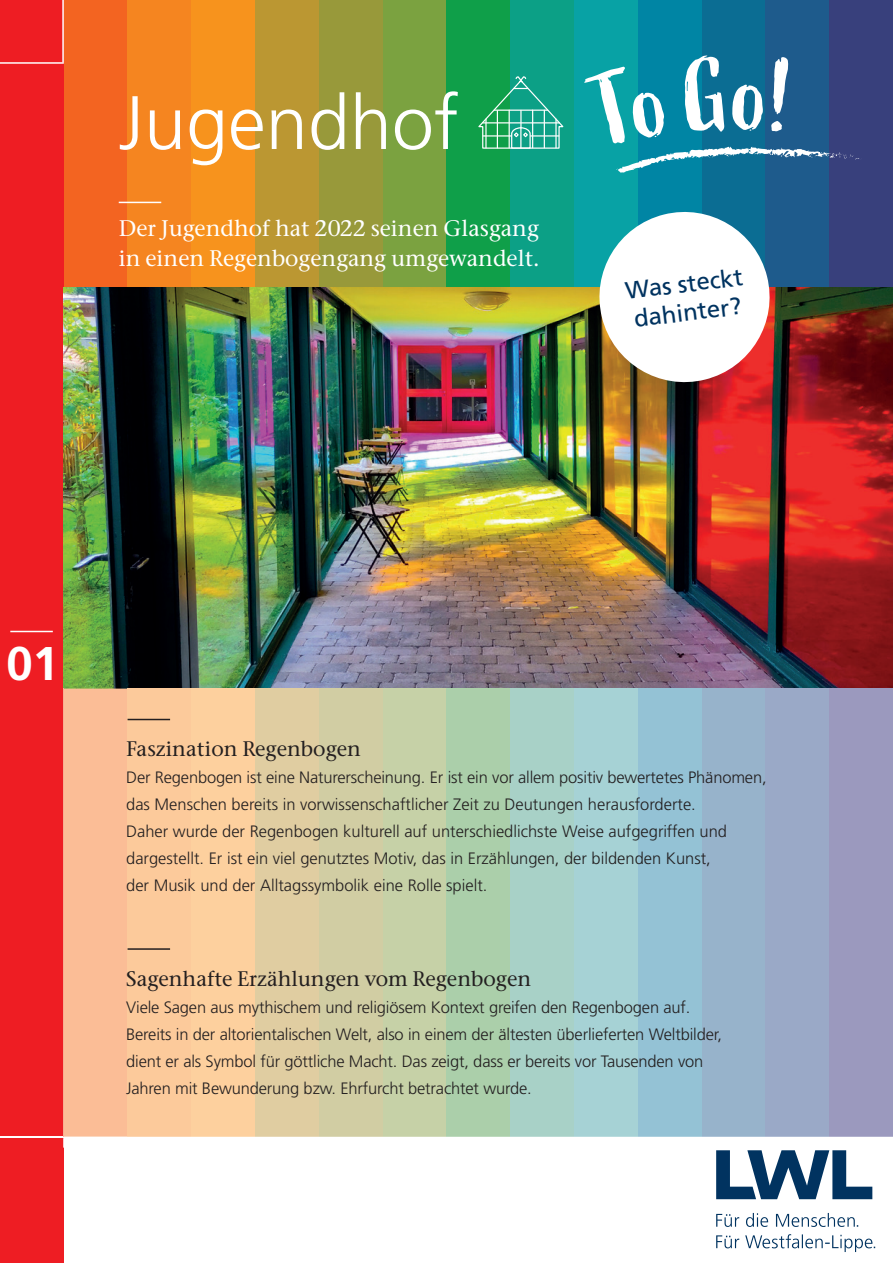
<style>
.page{position:relative;width:893px;height:1263px;background:#fff}
.page>*{position:absolute;margin:0;border:0;box-sizing:border-box;transform-origin:0 0}
.t1{font:300 75.6px "Frutiger LT Pro";color:#fff}
.t2{font:700 47.25px "Frutiger LT Pro";color:#fff}
.t3{font:24px/28.8px "Frutiger LT Pro";color:#013360}
.t4{font:500 22.5px/30px "Stone Serif ITC Pro";color:#fff}
.t5{font:500 21px "Stone Serif ITC Pro";color:#231f20}
.t6{font:300 16.5px/27px "Frutiger LT Pro";letter-spacing:-.01em;color:#231f20}
</style>
<div class="page">
<div style="left:0;top:0;width:64px;height:1140px;background:#ee1d23"></div>
<div style="left:64px;top:0;width:64px;height:1140px;background:#f36421"></div>
<div style="left:128px;top:0;width:63px;height:1140px;background:#f58520"></div>
<div style="left:191px;top:0;width:64px;height:1140px;background:#f7931d"></div>
<div style="left:255px;top:0;width:64px;height:1140px;background:#bb9732"></div>
<div style="left:319px;top:0;width:64px;height:1140px;background:#98993a"></div>
<div style="left:383px;top:0;width:63px;height:1140px;background:#7ba240"></div>
<div style="left:446px;top:0;width:64px;height:1140px;background:#0f9f49"></div>
<div style="left:510px;top:0;width:64px;height:1140px;background:#0ca086"></div>
<div style="left:574px;top:0;width:64px;height:1140px;background:#08a2a5"></div>
<div style="left:638px;top:0;width:64px;height:1140px;background:#0085a4"></div>
<div style="left:702px;top:0;width:63px;height:1140px;background:#0b6d93"></div>
<div style="left:765px;top:0;width:64px;height:1140px;background:#1e5b8c"></div>
<div style="left:829px;top:0;width:64px;height:1140px;background:#38407c"></div>
<svg style="left:716px;top:1234px;width:159px;height:18px"></svg>
<svg style="left:716px;top:1213px;width:142px;height:14px"></svg>
<div style="left:0;top:1137px;width:63px;height:126px;background:#ee1d23"></div>
<svg style="left:478px;top:77px;width:86px;height:72px"></svg>
<hr style="left:497px;top:111px;width:1px;height:37px;background:#fff">
<img style="left:63px;top:287px;width:830px;height:401px">
<hr style="left:119px;top:202px;width:42px;height:1px;background:#fff">
<hr style="left:10px;top:631px;width:43px;height:1px;background:#fff">
<svg style="left:591px;top:211px;width:187px;height:180px;background:#cac9c7"></svg>
<hr style="left:62px;top:0;width:2px;height:63px;background:#fff">
<hr style="left:0;top:62px;width:64px;height:2px;background:#fff">
<hr style="left:0;top:1137px;width:64px;height:1px;background:#fff">
<hr style="left:63px;top:688px;width:1px;height:449px;background:#f8a98e">
<svg style="left:63px;top:689px;width:830px;height:510px;background:#c5c8bb"></svg>
<hr style="left:128px;top:719px;width:42px;height:1px;background:#231f20">
<hr style="left:128px;top:948px;width:42px;height:2px;background:#231f20">
<svg style="left:616px;top:146px;width:244px;height:27px"></svg>
<h1 class="t1" style="left:119px;top:79px;width:342px">Jugendhof</h1>
<h3 class="t4" style="left:119px;top:213px;width:422px">Der Jugendhof hat 2022 seinen Glasgang in einen Regenbogengang umgewandelt.</h3>
<h3 class="t3" style="left:624px;top:277px;width:120px;rotate:-7deg">Was steckt dahinter?</h3>
<h2 class="t2" style="left:6px;top:635px;width:54px">01</h2>
<p class="t5" style="left:126px;top:736px;width:236px">Faszination Regenbogen</p>
<p class="t6" style="left:126px;top:764px;width:642px">Der Regenbogen ist eine Naturerscheinung. Er ist ein vor allem positiv bewertetes Phänomen, das Menschen bereits in vorwissenschaftlicher Zeit zu Deutungen herausforderte.<br>Daher wurde der Regenbogen kulturell auf unterschiedlichste Weise aufgegriffen und dargestellt. Er ist ein viel genutztes Motiv, das in Erzählungen, der bildenden Kunst,<br>der Musik und der Alltagssymbolik eine Rolle spielt.</p>
<p class="t5" style="left:126px;top:965px;width:407px">Sagenhafte Erzählungen vom Regenbogen</p>
<p class="t6" style="left:126px;top:993px;width:597px">Viele Sagen aus mythischem und religiösem Kontext greifen den Regenbogen auf.<br>Bereits in der altorientalischen Welt, also in einem der ältesten überlieferten Weltbilder, dient er als Symbol für göttliche Macht. Das zeigt, dass er bereits vor Tausenden von Jahren mit Bewunderung bzw. Ehrfurcht betrachtet wurde.</p>
</div>
